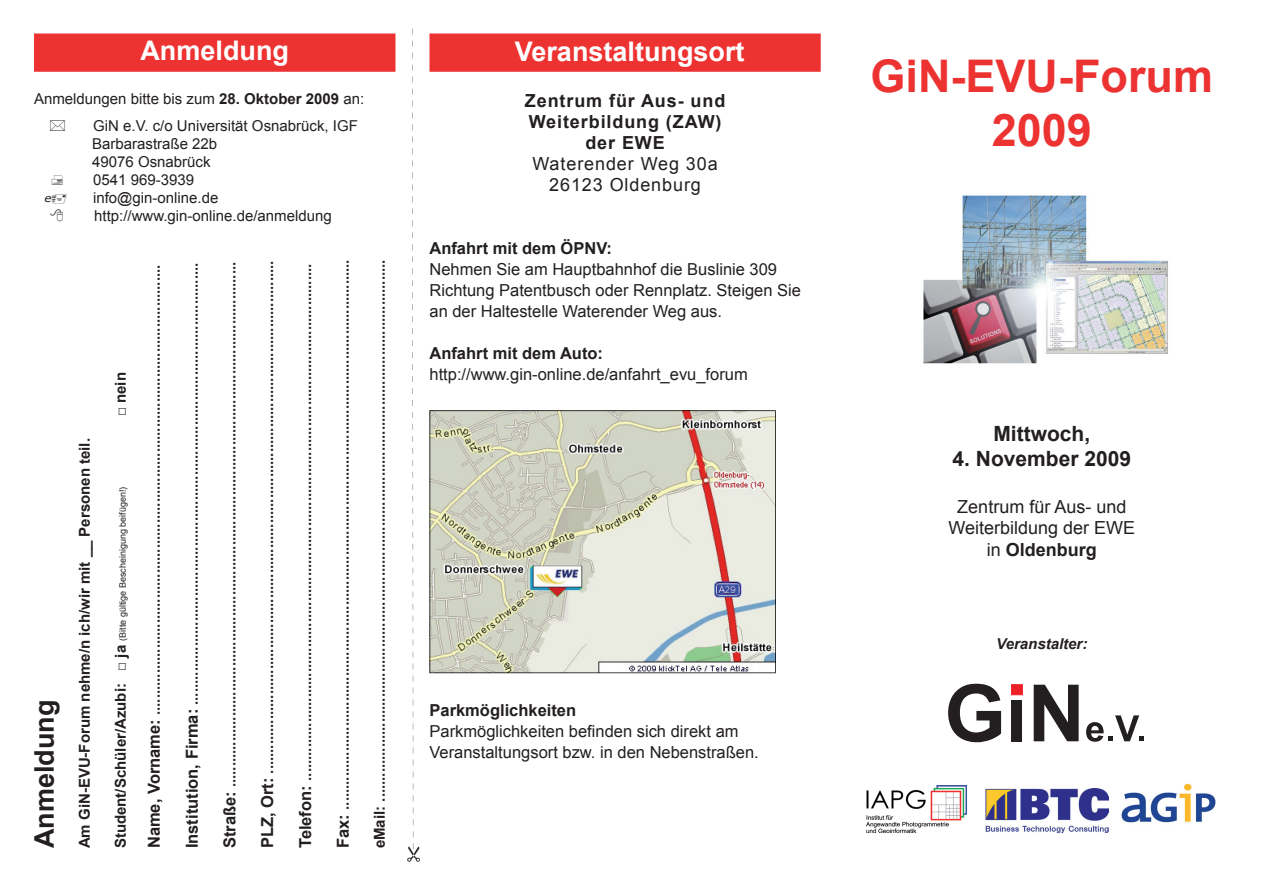
<style>
.page{position:relative;width:1263px;height:893px;background:#fff}
.page>*{position:absolute;margin:0;border:0;box-sizing:border-box;transform-origin:0 0}
.t1{font:700 45px/54px "Arial";color:#ed3332;text-align:center}
.t2{font:700 27px "Arial";color:#fff}
.t3{font:700 27px "Arial";color:#231f20}
.t4{font:700 21px "Arial";color:#231f20}
.t5{font:18px/21.6px "Arial";color:#231f20;text-align:center}
.t6{font:700 18px/21px "Arial";letter-spacing:.05em;color:#231f20;text-align:center}
.t7{font:18px/21px "Arial";letter-spacing:.05em;color:#231f20;text-align:center}
.t8{font:16.5px/21px "Arial";color:#231f20}
.t9{font:700 16.5px "Arial";color:#231f20}
.t10{font:700 15px "Arial";color:#231f20}
.t11{font:15px/18px "Arial";color:#231f20}
.t12{font:italic 700 15px "Arial";color:#231f20}
.t13{font:italic 10.65px "Verdana";color:#231f20;scale:1.12 1}
.t14{font:9px "Arial";color:#231f20}
.s1{font-weight:700}
.s2{font-weight:700;font-size:15px}
.s3{font-size:16.5px}
</style>
<div class="page">
<div style="left:34px;top:34px;width:361px;height:38px;background:#ed3332"></div>
<div style="left:429px;top:34px;width:392px;height:38px;background:#ed3332"></div>
<img style="left:407px;top:846px;width:13px;height:16px">
<img style="left:985px;top:788px;width:124px;height:45px">
<svg style="left:1086px;top:715px;width:57px;height:27px"></svg>
<svg style="left:1034px;top:685px;width:44px;height:56px"></svg>
<div style="left:1011px;top:700px;width:11px;height:41px;background:#231f20"></div>
<div style="left:1011px;top:685px;width:11px;height:10px;background:#ee2028;border:1px solid #ee2028"></div>
<svg style="left:948px;top:684px;width:53px;height:58px"></svg>
<svg style="left:429px;top:410px;width:347px;height:263px;background:#d2d1c4"></svg>
<img style="left:1121px;top:783px;width:95px;height:40px">
<img style="left:866px;top:785px;width:101px;height:48px">
<img style="left:923px;top:195px;width:245px;height:169px">
<h2 class="t2" style="left:140px;top:33px;width:150px">Anmeldung</h2>
<p class="t11" style="left:93px;top:86px;width:272px;line-height:27px;text-indent:-59px">Anmeldungen bitte bis zum <span class="s1">28. Oktober 2009</span> an:<br>GiN e.V. c/o Universität Osnabrück, IGF</p>
<p class="t11" style="left:92px;top:135px;width:127px">Barbarastraße 22b<br>49076 Osnabrück<br>0541 969-3939</p>
<p class="t13" style="left:45px;top:191px;width:8px">e</p>
<p class="t11" style="left:93px;top:189px;width:240px">info@gin-online.de http://www.gin-online.de/anmeldung</p>
<h2 class="t3" style="left:26px;top:848px;width:150px;rotate:-90deg">Anmeldung</h2>
<p class="t10" style="left:75px;top:848px;width:412px;rotate:-90deg">Am GiN-EVU-Forum nehme/n ich/wir mit __ Personen teil.</p>
<p class="t10" style="left:111px;top:416px;width:46px;rotate:-90deg">□ nein</p>
<p class="t14" style="left:117px;top:848px;width:363px;rotate:-90deg"><span class="s2">Student/Schüler/Azubi: □ ja</span> (Bitte gültige Bescheinigung beifügen!)</p>
<p class="t10" style="left:145px;top:848px;width:585px;rotate:-90deg"><span class="s3">Name, Vorname:</span> ............................................................................................................</p>
<p class="t10" style="left:183px;top:848px;width:587px;rotate:-90deg"><span class="s3">Institution, Firma:</span> ..........................................................................................................</p>
<p class="t10" style="left:220px;top:848px;width:588px;rotate:-90deg"><span class="s3">Straße:</span> ..............................................................................................................................</p>
<p class="t10" style="left:258px;top:848px;width:589px;rotate:-90deg"><span class="s3">PLZ, Ort:</span> ...........................................................................................................................</p>
<p class="t10" style="left:296px;top:848px;width:586px;rotate:-90deg"><span class="s3">Telefon:</span> ............................................................................................................................</p>
<p class="t10" style="left:334px;top:848px;width:590px;rotate:-90deg"><span class="s3">Fax:</span> ....................................................................................................................................</p>
<p class="t10" style="left:370px;top:848px;width:590px;rotate:-90deg">eMail: ..................................................................................................................................</p>
<h2 class="t2" style="left:515px;top:34px;width:231px">Veranstaltungsort</h2>
<p class="t6" style="left:525px;top:90px;width:202px">Zentrum für Aus- und<br>Weiterbildung (ZAW) der EWE</p>
<p class="t7" style="left:532px;top:153px;width:187px">Waterender Weg 30a<br>26123 Oldenburg</p>
<p class="t9" style="left:429px;top:237px;width:184px">Anfahrt mit dem ÖPNV:</p>
<p class="t8" style="left:429px;top:259px;width:373px">Nehmen Sie am Hauptbahnhof die Buslinie 309<br>Richtung Patentbusch oder Rennplatz. Steigen Sie an der Haltestelle Waterender Weg aus.</p>
<p class="t9" style="left:429px;top:342px;width:175px">Anfahrt mit dem Auto:</p>
<p class="t8" style="left:429px;top:364px;width:320px">http://www.gin-online.de/anfahrt_evu_forum</p>
<p class="t9" style="left:429px;top:699px;width:148px">Parkmöglichkeiten</p>
<p class="t8" style="left:429px;top:721px;width:331px">Parkmöglichkeiten befinden sich direkt am<br>Veranstaltungsort bzw. in den Nebenstraßen.</p>
<h1 class="t1" style="left:870px;top:51px;width:344px">GiN-EVU-Forum<br>2009</h1>
<h3 class="t4" style="left:993px;top:419px;width:98px">Mittwoch,</h3>
<h3 class="t4" style="left:952px;top:445px;width:180px">4. November 2009</h3>
<p class="t5" style="left:948px;top:496px;width:188px">Zentrum für Aus- und<br>Weiterbildung der EWE in <span class="s1">Oldenburg</span></p>
<p class="t12" style="left:996px;top:634px;width:93px">Veranstalter:</p>
</div>
